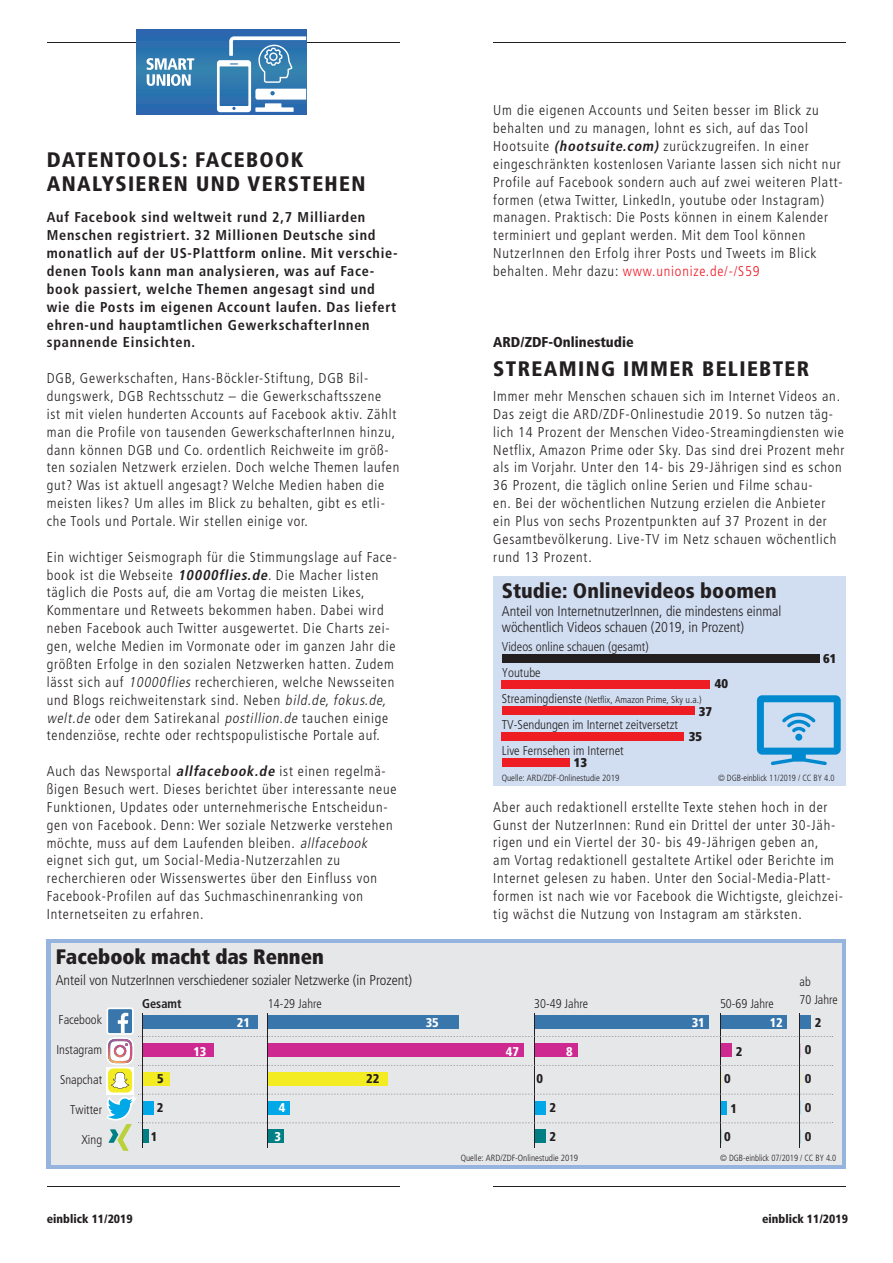
<style>
.page{position:relative;width:893px;height:1263px;background:#fff}
.page>*{position:absolute;margin:0;border:0;box-sizing:border-box;transform-origin:0 0}
.t1{font:900 condensed 21px/24px "Frutiger";letter-spacing:.065em;color:#231f20}
.t2{font:900 condensed 21px "Frutiger";color:#231f20}
.t3{font:900 condensed 21px "Frutiger";color:#231f20}
.t4{font:300 condensed 14.25px/17.9px "Frutiger";letter-spacing:.055em;color:#231f20}
.t5{font:700 condensed 14.25px/17.9px "Frutiger";letter-spacing:.055em;color:#231f20}
.t6{font:300 condensed 14.25px/15.6px "Frutiger";color:#231f20}
.t7{font:900 condensed 14.25px "Frutiger";color:#231f20}
.t8{font:300 condensed 12.75px/26px "Frutiger";color:#231f20}
.t9{font:900 condensed 12.75px "Frutiger";color:#231f20}
.t10{font:900 condensed 12.75px "Frutiger";letter-spacing:-.01em;color:#fff}
.t11{font:900 condensed 12.75px/25.5px "Frutiger";color:#231f20}
.t12{font:700 condensed 12.75px "Frutiger";color:#231f20}
.t13{font:900 condensed 12px "Frutiger";color:#231f20}
.t14{font:300 condensed 9.75px "Frutiger";color:#231f20}
.t15{font:300 condensed 9px "Frutiger";color:#231f20}
.t16{font:300 condensed 9px "Frutiger";color:#231f20;scale:.95 1}
.s1{font-weight:700;font-style:italic}
.s2{font-style:italic}
.s3{color:#ee1c28}
.s4{font-size:12.75px}
</style>
<div class="page">
<hr style="left:47px;top:43px;width:353px;height:1px;background:#231f20">
<hr style="left:493px;top:43px;width:353px;height:1px;background:#231f20">
<div style="left:47px;top:939px;width:799px;height:230px;background:#95b5de"></div>
<div style="left:51px;top:944px;width:791px;height:221px;background:#e6e7e9"></div>
<svg style="left:136px;top:30px;width:170px;height:85px;background:#2c6fae"></svg>
<svg style="left:146px;top:58px;width:48px;height:28px"></svg>
<svg style="left:217px;top:36px;width:89px;height:76px"></svg>
<hr style="left:493px;top:1186px;width:353px;height:1px;background:#231f20">
<hr style="left:47px;top:1186px;width:353px;height:1px;background:#231f20">
<div style="left:493px;top:576px;width:353px;height:210px;background:#d1def1"></div>
<div style="left:502px;top:654px;width:317px;height:8px;background:#231f20"></div>
<div style="left:502px;top:680px;width:208px;height:8px;background:#ee1d23"></div>
<div style="left:502px;top:706px;width:192px;height:9px;background:#ee1d23"></div>
<div style="left:502px;top:732px;width:182px;height:9px;background:#ee1d23"></div>
<div style="left:502px;top:758px;width:67px;height:9px;background:#ee1d23"></div>
<svg style="left:757px;top:695px;width:84px;height:70px"></svg>
<div style="left:106px;top:1007px;width:28px;height:28px;background:#fff;border-radius:3px"></div>
<div style="left:108px;top:1009px;width:24px;height:24px;background:#3976ac"></div>
<svg style="left:106px;top:1011px;width:727px;height:140px"></svg>
<h1 class="t1" style="left:47px;top:147px;width:320px">DATENTOOLS: FACEBOOK<br>ANALYSIEREN UND VERSTEHEN</h1>
<p class="t5" style="left:47px;top:209px;width:352px">Auf Facebook sind weltweit rund 2,7 Milliarden Menschen registriert. 32 Millionen Deutsche sind monatlich auf der US-Plattform online. Mit verschie&shy;denen Tools kann man analysieren, was auf Face&shy;book passiert, welche Themen angesagt sind und wie die Posts im eigenen Account laufen. Das liefert ehren-und hauptamtlichen GewerkschafterInnen spannende Einsichten.</p>
<p class="t4" style="left:47px;top:369px;width:354px">DGB, Gewerkschaften, Hans-Böckler-Stiftung, DGB Bil&shy;dungswerk, DGB Rechtsschutz – die Gewerkschaftsszene<br>ist mit vielen hunderten Accounts auf Facebook aktiv. Zählt man die Profile von tausenden GewerkschafterInnen hinzu, dann können DGB und Co. ordentlich Reichweite im größ&shy;ten sozialen Netzwerk erzielen. Doch welche Themen laufen gut? Was ist aktuell angesagt? Welche Medien haben die meisten likes? Um alles im Blick zu behalten, gibt es etli&shy;che Tools und Portale. Wir stellen einige vor.</p>
<p class="t4" style="left:47px;top:548px;width:352px">Ein wichtiger Seismograph für die Stimmungslage auf Face&shy;book ist die Webseite <span class="s1">10000flies.de</span>. Die Macher listen täglich die Posts auf, die am Vortag die meisten Likes, Kommentare und Retweets bekommen haben. Dabei wird neben Facebook auch Twitter ausgewertet. Die Charts zei&shy;gen, welche Medien im Vormonate oder im ganzen Jahr die größten Erfolge in den sozialen Netzwerken hatten. Zudem lässt sich auf <span class="s2">10000flies</span> recherchieren, welche Newsseiten und Blogs reichweitenstark sind. Neben <span class="s2">bild.de, fokus.de, welt.de</span> oder dem Satirekanal <span class="s2">postillion.de</span> tauchen einige tendenziöse, rechte oder rechtspopulistische Portale auf.</p>
<p class="t4" style="left:47px;top:762px;width:351px">Auch das Newsportal <span class="s1">allfacebook.de</span> ist einen regelmä&shy;ßigen Besuch wert. Dieses berichtet über interessante neue Funktionen, Updates oder unternehmerische Entscheidun&shy;gen von Facebook. Denn: Wer soziale Netzwerke verstehen möchte, muss auf dem Laufenden bleiben. <span class="s2">allfacebook </span>eignet sich gut, um Social-Media-Nutzerzahlen zu recherchieren oder Wissenswertes über den Einfluss von Facebook-Profilen auf das Suchmaschinenranking von Internetseiten zu erfahren.</p>
<p class="t4" style="left:493px;top:102px;width:351px">Um die eigenen Accounts und Seiten besser im Blick zu behalten und zu managen, lohnt es sich, auf das Tool Hootsuite <span class="s1">(hootsuite.com)</span> zurückzugreifen. In einer eingeschränkten kostenlosen Variante lassen sich nicht nur Profile auf Facebook sondern auch auf zwei weiteren Platt&shy;formen (etwa Twitter, LinkedIn, youtube oder Instagram) managen. Praktisch: Die Posts können in einem Kalender terminiert und geplant werden. Mit dem Tool können NutzerInnen den Erfolg ihrer Posts und Tweets im Blick behalten. Mehr dazu: <span class="s3">www.unionize.de/-/S59</span></p>
<p class="t7" style="left:493px;top:334px;width:142px">ARD/ZDF-Onlinestudie</p>
<h1 class="t1" style="left:493px;top:356px;width:317px">STREAMING IMMER BELIEBTER</h1>
<p class="t4" style="left:493px;top:387px;width:353px">Immer mehr Menschen schauen sich im Internet Videos an.<br>Das zeigt die ARD/ZDF-Onlinestudie 2019. So nutzen täg&shy;lich 14 Prozent der Menschen Video-Streamingdiensten wie Netflix, Amazon Prime oder Sky. Das sind drei Prozent mehr als im Vorjahr. Unter den 14- bis 29-Jährigen sind es schon 36 Prozent, die täglich online Serien und Filme schau-<br>en. Bei der wöchentlichen Nutzung erzielen die Anbieter ein Plus von sechs Prozentpunkten auf 37 Prozent in der Gesamtbevölkerung. Live-TV im Netz schauen wöchentlich rund 13 Prozent.</p>
<h1 class="t2" style="left:502px;top:578px;width:277px">Studie: Onlinevideos boomen</h1>
<p class="t6" style="left:502px;top:603px;width:281px">Anteil von InternetnutzerInnen, die mindestens einmal wöchentlich Videos schauen (2019, in Prozent)</p>
<p class="t8" style="left:502px;top:634px;width:148px">Videos online schauen (gesamt)<br>Youtube</p>
<p class="t14" style="left:502px;top:694px;width:201px"><span class="s4">Streamingdienste</span> (Netflix, Amazon Prime, Sky u.a.)</p>
<p class="t8" style="left:502px;top:711px;width:178px">TV-Sendungen im Internet zeitversetzt<br>Live Fernsehen im Internet</p>
<p class="t11" style="left:715px;top:671px;width:15px">40</p>
<p class="t11" style="left:689px;top:698px;width:25px;text-indent:10px">37<br>35</p>
<p class="t11" style="left:574px;top:750px;width:15px">13</p>
<p class="t11" style="left:823px;top:645px;width:15px">61</p>
<p class="t15" style="left:502px;top:772px;width:119px">Quelle: ARD/ZDF-Onlinestudie 2019</p>
<p class="t16" style="left:718px;top:772px;width:124px">© DGB-einblick 11/2019 / CC BY 4.0</p>
<p class="t4" style="left:493px;top:798px;width:351px">Aber auch redaktionell erstellte Texte stehen hoch in der Gunst der NutzerInnen: Rund ein Drittel der unter 30-Jäh&shy;rigen und ein Viertel der 30- bis 49-Jährigen geben an,<br>am Vortag redaktionell gestaltete Artikel oder Berichte im Internet gelesen zu haben. Unter den Social-Media-Platt&shy;formen ist nach wie vor Facebook die Wichtigste, gleichzei&shy;tig wächst die Nutzung von Instagram am stärksten.</p>
<h1 class="t3" style="left:56px;top:944px;width:270px">Facebook macht das Rennen</h1>
<p class="t6" style="left:56px;top:972px;width:358px">Anteil von NutzerInnen verschiedener sozialer Netzwerke (in Prozent)</p>
<p class="t8" style="left:59px;top:1007px;width:45px">Facebook</p>
<p class="t8" style="left:56px;top:1037px;width:47px">Instagram</p>
<p class="t8" style="left:60px;top:1066px;width:44px">Snapchat</p>
<p class="t8" style="left:70px;top:1096px;width:33px">Twitter</p>
<p class="t8" style="left:81px;top:1126px;width:22px">Xing</p>
<p class="t8" style="left:799px;top:973px;width:40px;line-height:18px">ab<br>70 Jahre</p>
<p class="t12" style="left:142px;top:996px;width:41px">Gesamt</p>
<p class="t8" style="left:268px;top:991px;width:55px">14-29 Jahre</p>
<p class="t8" style="left:534px;top:991px;width:55px">30-49 Jahre</p>
<p class="t10" style="left:193px;top:1043px;width:15px">13</p>
<p class="t9" style="left:805px;top:1042px;width:8px">0</p>
<p class="t8" style="left:720px;top:991px;width:55px">50-69 Jahre</p>
<p class="t10" style="left:237px;top:1014px;width:15px">21</p>
<p class="t10" style="left:426px;top:1014px;width:15px">35</p>
<p class="t10" style="left:692px;top:1014px;width:15px">31</p>
<p class="t10" style="left:770px;top:1014px;width:15px">12</p>
<p class="t9" style="left:815px;top:1014px;width:8px">2</p>
<p class="t10" style="left:566px;top:1043px;width:8px">8</p>
<p class="t9" style="left:736px;top:1043px;width:8px">2</p>
<p class="t10" style="left:506px;top:1043px;width:15px">47</p>
<p class="t9" style="left:805px;top:1071px;width:8px">0</p>
<p class="t9" style="left:805px;top:1100px;width:8px">0</p>
<p class="t9" style="left:805px;top:1128px;width:8px">0</p>
<p class="t9" style="left:157px;top:1071px;width:8px">5</p>
<p class="t9" style="left:366px;top:1071px;width:15px">22</p>
<p class="t9" style="left:536px;top:1071px;width:8px">0</p>
<p class="t9" style="left:724px;top:1071px;width:8px">0</p>
<p class="t9" style="left:157px;top:1100px;width:8px">2</p>
<p class="t9" style="left:549px;top:1100px;width:8px">2</p>
<p class="t9" style="left:549px;top:1128px;width:8px">2</p>
<p class="t10" style="left:279px;top:1100px;width:8px">4</p>
<p class="t10" style="left:274px;top:1128px;width:8px">3</p>
<p class="t9" style="left:730px;top:1101px;width:8px">1</p>
<p class="t9" style="left:724px;top:1128px;width:8px">0</p>
<p class="t9" style="left:151px;top:1128px;width:8px">1</p>
<p class="t15" style="left:461px;top:1153px;width:119px">Quelle: ARD/ZDF-Onlinestudie 2019</p>
<p class="t16" style="left:720px;top:1153px;width:124px">© DGB-einblick 07/2019 / CC BY 4.0</p>
<p class="t13" style="left:47px;top:1211px;width:87px">einblick 11/2019</p>
<p class="t13" style="left:762px;top:1211px;width:87px">einblick 11/2019</p>
</div>
